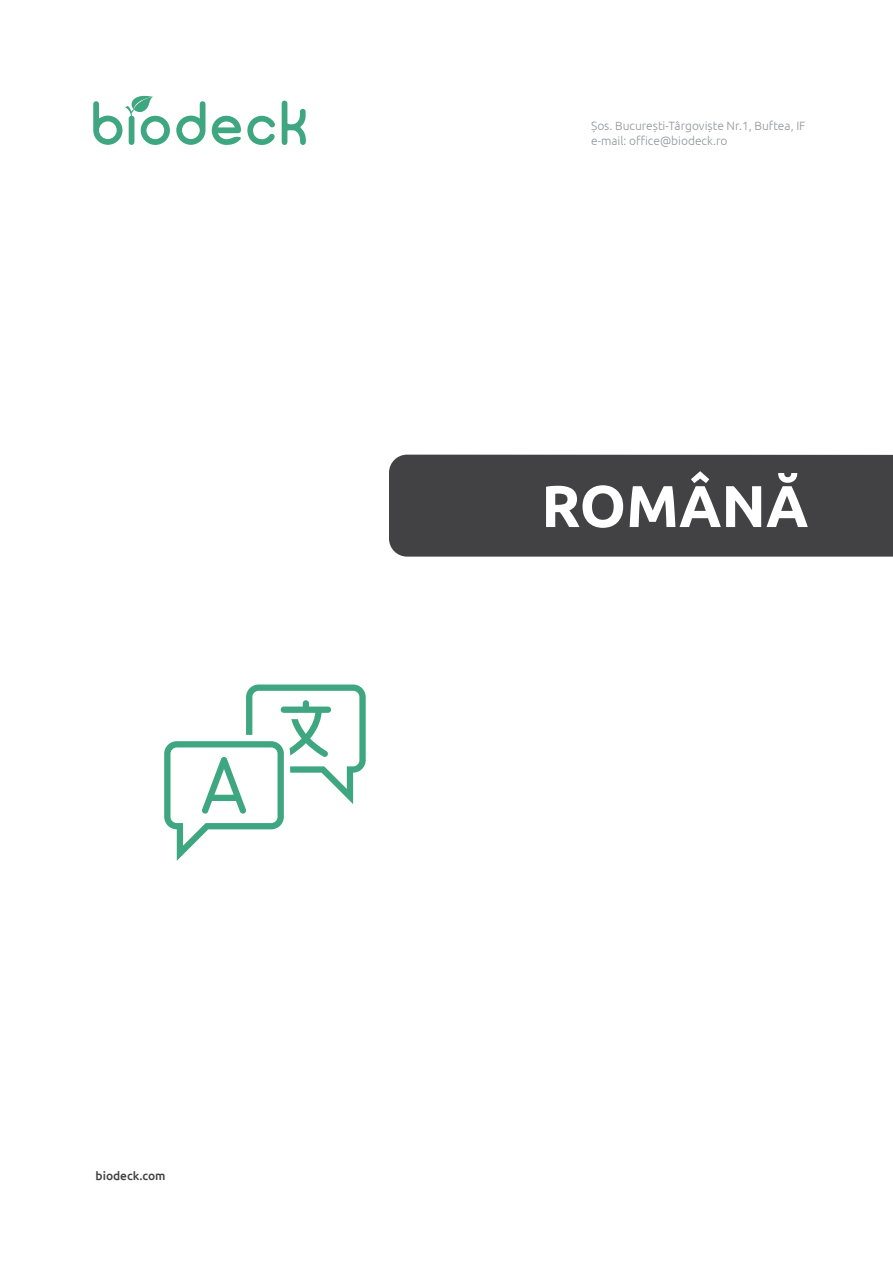
<style>
.page{position:relative;width:893px;height:1263px;background:#fff}
.page>*{position:absolute;margin:0;border:0;box-sizing:border-box;transform-origin:0 0}
.t1{font:700 58.95px "Ubuntu";color:#fff}
.t2{font:300 12px/14.4px "Ubuntu";color:#939598}
.t3{font:500 12px "Ubuntu";color:#414042}
</style>
<div class="page">
<svg style="left:281px;top:101px;width:25px;height:44px"></svg>
<svg style="left:176px;top:101px;width:29px;height:44px"></svg>
<svg style="left:212px;top:116px;width:63px;height:29px"></svg>
<svg style="left:93px;top:96px;width:77px;height:49px"></svg>
<svg style="left:164px;top:684px;width:202px;height:177px"></svg>
<div style="left:389px;top:455px;width:504px;height:102px;background:#424143"></div>
<p class="t3" style="left:96px;top:1169px;width:72px">biodeck.com</p>
<p class="t2" style="left:591px;top:119px;width:216px">Șos. București-Târgoviște Nr.1, Buftea, IF e-mail: office@biodeck.ro</p>
<h1 class="t1" style="left:541px;top:472px;width:268px">ROMÂNĂ</h1>
</div>
